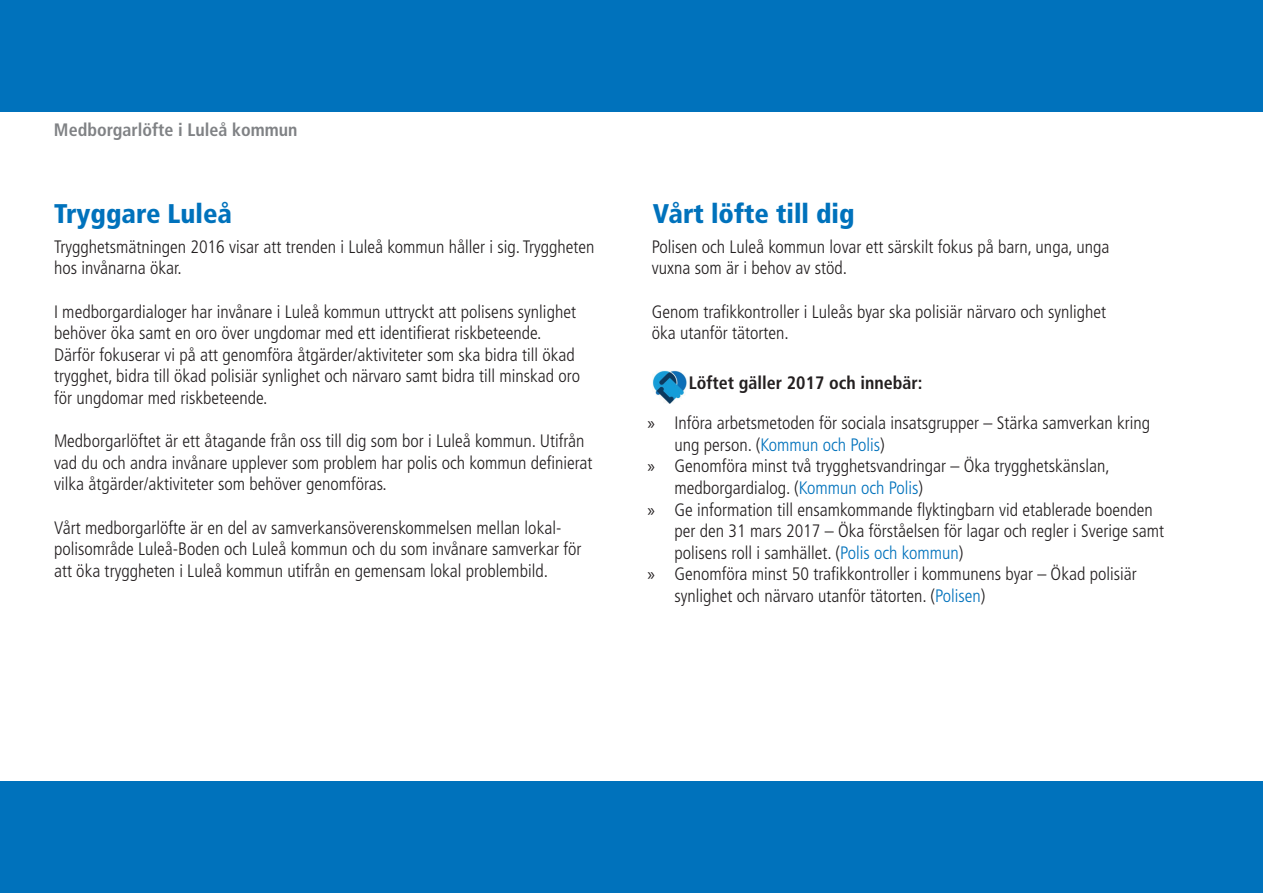
<style>
.page{position:relative;width:1263px;height:893px;background:#fff}
.page>*{position:absolute;margin:0;border:0;box-sizing:border-box;transform-origin:0 0}
.t1{font:900 condensed 27px "Frutiger LT Std";color:#0072bc}
.t2{font:300 condensed 18px/21.6px "Frutiger LT Std";color:#231f20}
.t3{font:700 condensed 18px "Frutiger LT Std";color:#231f20}
.t4{font:300 condensed 18px "Frutiger LT Std";color:#0072bc}
.t5{font:700 condensed 18px "Frutiger LT Std";color:#808285}
.s1{font-family:"Myriad Pro";font-weight:400;font-stretch:normal}
.s2{color:#231f20}
.s3{color:#0072bc}
</style>
<div class="page">
<div style="left:0;top:0;width:1263px;height:112px;background:#0072bc"></div>
<div style="left:0;top:781px;width:1263px;height:112px;background:#0072bc"></div>
<img style="left:653px;top:371px;width:34px;height:32px">
<p class="t5" style="left:54px;top:119px;width:245px">Medborgarlöfte i Luleå kommun</p>
<h1 class="t1" style="left:54px;top:198px;width:180px">Tryggare Luleå</h1>
<p class="t2" style="left:54px;top:236px;width:542px">Trygghetsmätningen 2016 visar att trenden i Luleå kommun håller i sig. Tryggheten hos invånarna ökar.</p>
<p class="t2" style="left:54px;top:301px;width:528px">I medborgardialoger har invånare i Luleå kommun uttryckt att polisens synlighet behöver öka samt en oro över ungdomar med ett identifierat riskbeteende.<br>Därför fokuserar vi på att genomföra åtgärder/aktiviteter som ska bidra till ökad trygghet, bidra till ökad polisiär synlighet och närvaro samt bidra till minskad oro för ungdomar med riskbeteende.</p>
<p class="t2" style="left:54px;top:430px;width:540px">Medborgarlöftet är ett åtagande från oss till dig som bor i Luleå kommun. Utifrån vad du och andra invånare upplever som problem har polis och kommun definierat vilka åtgärder/aktiviteter som behöver genomföras.</p>
<p class="t2" style="left:54px;top:517px;width:529px">Vårt medborgarlöfte är en del av samverkansöverenskommelsen mellan lokal&shy;polisområde Luleå-Boden och Luleå kommun och du som invånare samverkar för att öka tryggheten i Luleå kommun utifrån en gemensam lokal problembild.</p>
<h1 class="t1" style="left:653px;top:198px;width:203px">Vårt löfte till dig</h1>
<p class="t2" style="left:652px;top:236px;width:459px">Polisen och Luleå kommun lovar ett särskilt fokus på barn, unga, unga vuxna som är i behov av stöd.</p>
<p class="t2" style="left:652px;top:301px;width:456px">Genom trafikkontroller i Luleås byar ska polisiär närvaro och synlighet öka utanför tätorten.</p>
<p class="t3" style="left:689px;top:372px;width:235px">Löftet gäller 2017 och innebär:</p>
<p class="t2" style="left:647px;top:412px;width:504px"><span class="s1">»</span> Införa arbetsmetoden för sociala insatsgrupper – Stärka samverkan kring</p>
<p class="t4" style="left:674px;top:434px;width:212px"><span class="s2">ung person. (</span>Kommun och Polis<span class="s2">)</span></p>
<p class="t2" style="left:647px;top:456px;width:464px"><span class="s1">»</span> Genomföra minst två trygghetsvandringar – Öka trygghetskänslan,</p>
<p class="t2" style="left:674px;top:477px;width:250px">medborgardialog. (<span class="s3">Kommun och Polis</span>)</p>
<p class="t2" style="left:647px;top:499px;width:507px"><span class="s1">»</span> Ge information till ensamkommande flyktingbarn vid etablerade boenden</p>
<p class="t2" style="left:674px;top:520px;width:491px">per den 31 mars 2017 – Öka förståelsen för lagar och regler i Sverige samt</p>
<p class="t2" style="left:674px;top:542px;width:290px">polisens roll i samhället. (<span class="s3">Polis och kommun</span>)</p>
<p class="t2" style="left:647px;top:564px;width:491px"><span class="s1">»</span> Genomföra minst 50 trafikkontroller i kommunens byar – Ökad polisiär</p>
<p class="t2" style="left:674px;top:585px;width:313px">synlighet och närvaro utanför tätorten. (<span class="s3">Polisen</span>)</p>
</div>
